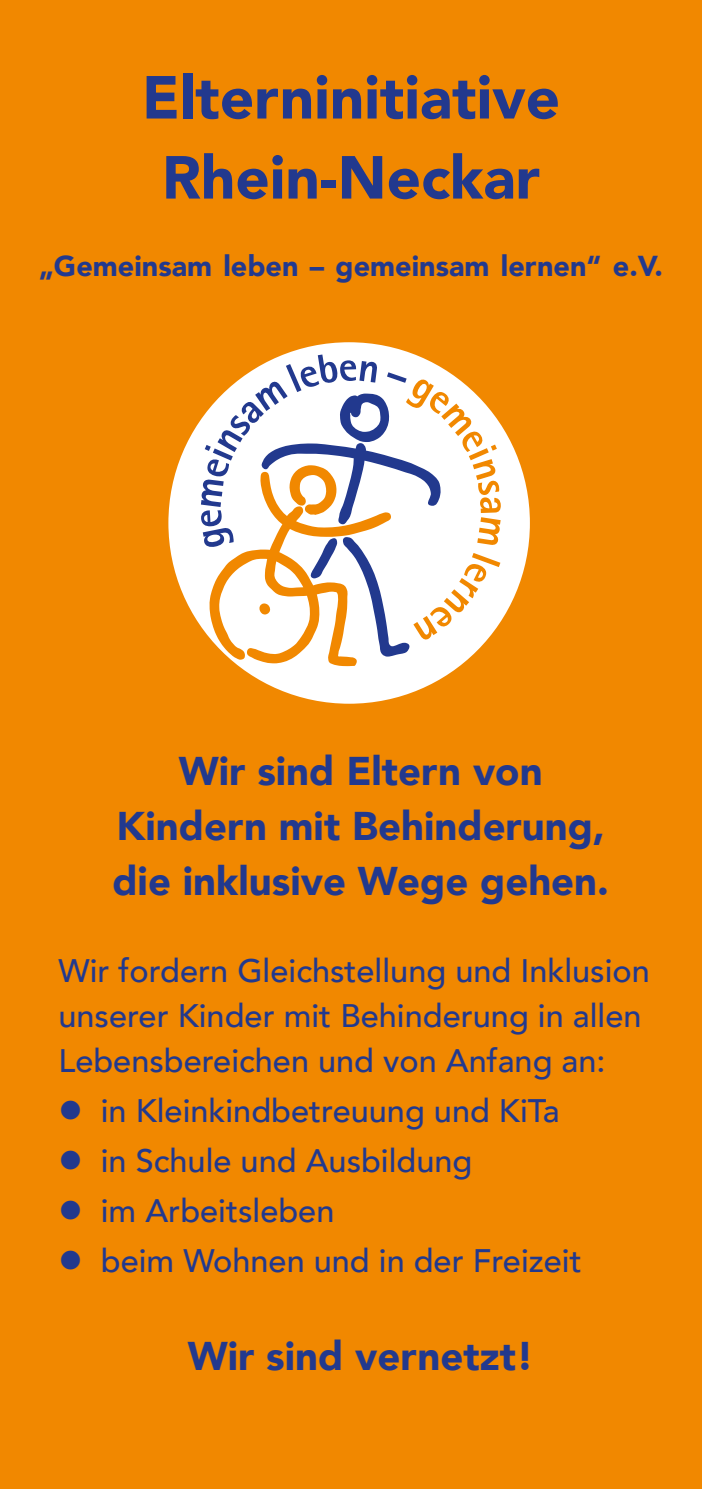
<style>
.page{position:relative;width:702px;height:1489px;background:#fff}
.page>*{position:absolute;margin:0;border:0;box-sizing:border-box;transform-origin:0 0}
.t1{font:900 60px/80px "Avenir";color:#22398e;text-align:center}
.t2{font:900 40px/55px "Avenir";color:#22398e;text-align:center}
.t3{font:500 32.5px/45px "Avenir";color:#22398e}
.t4{font:900 28.75px "Avenir";color:#22398e}
</style>
<div class="page">
<div style="left:0;top:0;width:702px;height:1488px;background:#f18800"></div>
<div style="left:168px;top:342px;width:362px;height:361px;background:#fff;border-radius:50%"></div>
<svg style="left:201px;top:354px;width:299px;height:312px"></svg>
<p class="t1" style="left:142px;top:56px;width:419px">Elterninitiative<br>Rhein-Neckar</p>
<p class="t4" style="left:39px;top:241px;width:625px">„Gemeinsam leben – gemeinsam lernen“ e.V.</p>
<p class="t2" style="left:116px;top:742px;width:490px">Wir sind Eltern von<br>Kindern mit Behinderung,</p>
<p class="t2" style="left:112px;top:852px;width:498px">die inklusive Wege gehen.</p>
<p class="t3" style="left:58px;top:946px;width:593px">Wir fordern Gleichstellung und Inklusion unserer Kinder mit Behinderung in allen<br>Lebensbereichen und von Anfang an:</p>
<p class="t3" style="left:58px;top:1086px;width:503px">● in Kleinkindbetreuung und KiTa</p>
<p class="t3" style="left:58px;top:1136px;width:415px">● in Schule und Ausbildung</p>
<p class="t3" style="left:58px;top:1186px;width:277px">● im Arbeitsleben</p>
<p class="t3" style="left:58px;top:1236px;width:524px">● beim Wohnen und in der Freizeit</p>
<p class="t2" style="left:188px;top:1327px;width:347px">Wir sind vernetzt!</p>
</div>
